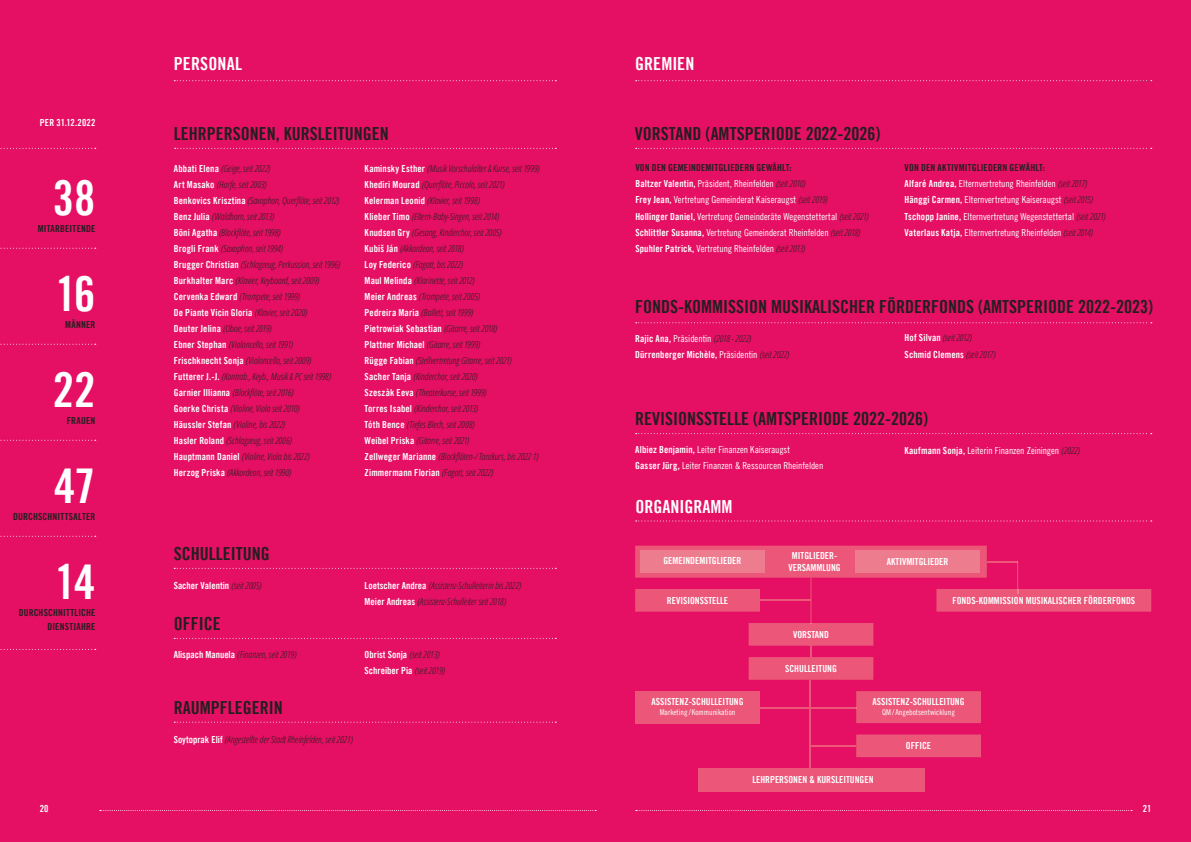
<style>
.page{position:relative;width:1191px;height:842px;background:#e50f63}
.page>*{position:absolute;margin:0;border:0;box-sizing:border-box;transform-origin:0 0}
.t1{font:48px/96px "Trade Gothic LT Bold Cond Twenty";letter-spacing:-.03em;color:#fff;text-align:justify}
.t2{font:18px "Trade Gothic LT Bold Cond Twenty";color:#231f20}
.t3{font:18px "Trade Gothic LT Bold Cond Twenty";color:#fff}
.t4{font:italic 300 9.7px/16px "Open Sans Condensed";color:#231f20}
.t5{font:9.7px/16.2px "Trade Gothic LT Cond Eighteen";letter-spacing:-.005em;color:#fff}
.t6{font:9.7px/16px "Trade Gothic LT Bold Cond Twenty";color:#fff}
.t7{font:9.7px/14px "Trade Gothic LT Bold Cond Twenty";letter-spacing:.02em;color:#231f20;text-align:right}
.t8{font:9.7px "Trade Gothic LT Bold Cond Twenty";letter-spacing:.02em;color:#fff}
.t9{font:8px "Trade Gothic LT Cond Eighteen";color:#fff}
.s1{font-family:"Trade Gothic LT Bold Cond Twenty";font-weight:400;font-style:normal;color:#fff}
.s2{font-family:"Open Sans Condensed";font-weight:300;font-style:italic;color:#231f20}
.s3{font-family:"Trade Gothic LT Bold Cond Twenty"}
.s4{font-family:"Trade Gothic LT Cond Eighteen"}
</style>
<div class="page">
<svg style="left:174px;top:568px;width:382px;height:1px"></svg>
<svg style="left:174px;top:638px;width:382px;height:1px"></svg>
<svg style="left:174px;top:722px;width:382px;height:1px"></svg>
<svg style="left:175px;top:148px;width:381px;height:1px"></svg>
<svg style="left:0;top:148px;width:96px;height:1px"></svg>
<svg style="left:0;top:248px;width:96px;height:1px"></svg>
<svg style="left:0;top:344px;width:96px;height:1px"></svg>
<svg style="left:0;top:440px;width:96px;height:1px"></svg>
<svg style="left:0;top:536px;width:96px;height:1px"></svg>
<svg style="left:0;top:649px;width:96px;height:1px"></svg>
<svg style="left:99px;top:810px;width:497px;height:1px"></svg>
<div style="left:698px;top:768px;width:227px;height:20px;background:#eb5679"></div>
<hr style="left:698px;top:788px;width:227px;height:3px;background:#eb5679">
<div style="left:856px;top:734px;width:125px;height:23px;background:#eb5679"></div>
<div style="left:635px;top:691px;width:125px;height:32px;background:#eb5679"></div>
<div style="left:856px;top:691px;width:125px;height:32px;background:#eb5679"></div>
<hr style="left:809px;top:680px;width:1px;height:88px;background:#eb5679">
<hr style="left:810px;top:745px;width:46px;height:1px;background:#eb5679">
<hr style="left:810px;top:708px;width:46px;height:1px;background:#eb5679">
<hr style="left:760px;top:708px;width:49px;height:1px;background:#eb5679">
<svg style="left:635px;top:546px;width:516px;height:134px"></svg>
<svg style="left:635px;top:148px;width:516px;height:1px"></svg>
<svg style="left:635px;top:322px;width:516px;height:1px"></svg>
<svg style="left:635px;top:433px;width:516px;height:1px"></svg>
<svg style="left:635px;top:520px;width:516px;height:1px"></svg>
<svg style="left:635px;top:80px;width:516px;height:1px"></svg>
<svg style="left:173px;top:80px;width:384px;height:1px"></svg>
<svg style="left:635px;top:810px;width:497px;height:1px"></svg>
<p class="t8" style="left:40px;top:117px;width:57px">PER 31.12.2022</p>
<h1 class="t1" style="left:53px;top:149px;width:44px">38<br>16<br>22<br>47<br>14</h1>
<p class="t7" style="left:38px;top:222px;width:59px">MITARBEITENDE</p>
<p class="t7" style="left:65px;top:318px;width:32px">MÄNNER</p>
<p class="t7" style="left:67px;top:414px;width:30px">FRAUEN</p>
<p class="t7" style="left:13px;top:510px;width:84px">DURCHSCHNITTSALTER</p>
<p class="t7" style="left:19px;top:606px;width:78px">DURCHSCHNITTLICHE<br>DIENSTJAHRE</p>
<p class="t6" style="left:40px;top:801px;width:10px">20</p>
<h2 class="t3" style="left:174px;top:52px;width:70px">PERSONAL</h2>
<h2 class="t2" style="left:174px;top:122px;width:216px">LEHRPERSONEN, KURSLEITUNGEN</h2>
<p class="t4" style="left:174px;top:160px;width:168px"><span class="s1">Abbati Elena</span> (Geige, seit 2022)<br><span class="s1">Art Masako</span> (Harfe, seit 2003)<br><span class="s1">Benkovics Krisztina</span> (Saxophon, Querflöte, seit 2012)<br><span class="s1">Benz Julia</span> (Waldhorn, seit 2013)<br><span class="s1">Böni Agatha</span> (Blockflöte, seit 1998)<br><span class="s1">Brogli Frank</span> (Saxophon, seit 1994)<br><span class="s1">Brugger Christian</span> (Schlagzeug, Perkussion, seit 1996)<br><span class="s1">Burkhalter Marc</span> (Klavier, Keyboard, seit 2009)<br><span class="s1">Cervenka Edward</span> (Trompete, seit 1999)</p>
<p class="t6" style="left:174px;top:304px;width:135px">De Piante Vicin Gloria <span class="s2">(Klavier, seit 2020)</span></p>
<p class="t4" style="left:174px;top:320px;width:159px"><span class="s1">Deuter Jelina</span> (Oboe, seit 2019)<br><span class="s1">Ebner Stephan</span> (Violoncello, seit 1991)<br><span class="s1">Frischknecht Sonja</span> (Violoncello, seit 2009)<br><span class="s1">Futterer J.-J.</span> (Kontrab., Keyb., Musik &amp; PC seit 1998)<br><span class="s1">Garnier Illianna</span> (Blockflöte, seit 2016)<br><span class="s1">Goerke Christa</span> (Violine, Viola seit 2010)<br><span class="s1">Häussler Stefan</span> (Violine, bis 2022)<br><span class="s1">Hasler Roland</span> (Schlagzeug, seit 2006)<br><span class="s1">Hauptmann Daniel</span> (Violine, Viola bis 2022)<br><span class="s1">Herzog Priska</span> (Akkordeon, seit 1990)</p>
<p class="t4" style="left:365px;top:160px;width:176px"><span class="s1">Kaminsky Esther</span> (Musik Vorschulalter &amp; Kurse, seit 1999)<br><span class="s1">Khediri Mourad</span> (Querflöte, Piccolo, seit 2021)<br><span class="s1">Kelerman Leonid</span> (Klavier, seit 1998)<br><span class="s1">Klieber Timo</span> (Eltern-Baby-Singen, seit 2014)<br><span class="s1">Knudsen Gry</span> (Gesang, Kinderchor, seit 2005)<br><span class="s1">Kubiš Ján</span> (Akkordeon, seit 2018)<br><span class="s1">Loy Federico</span> (Fagott, bis 2022)<br><span class="s1">Maul Melinda</span> (Klarinette, seit 2012)<br><span class="s1">Meier Andreas</span> (Trompete, seit 2005)<br><span class="s1">Pedreira Maria</span> (Ballett, seit 1999)</p>
<p class="t6" style="left:365px;top:320px;width:134px">Pietrowiak Sebastian <span class="s2">(Gitarre, seit 2018)</span></p>
<p class="t4" style="left:365px;top:336px;width:175px"><span class="s1">Plattner Michael</span> (Gitarre, seit 1999)<br><span class="s1">Rügge Fabian</span> (Stellvertretung Gitarre, seit 2021)<br><span class="s1">Sacher Tanja</span> (Kinderchor, seit 2020)<br><span class="s1">Szeszàk Eeva</span> (Theaterkurse, seit 1999)<br><span class="s1">Torres Isabel</span> (Kinderchor, seit 2013)<br><span class="s1">Tóth Bence</span> (Tiefes Blech, seit 2008)<br><span class="s1">Weibel Priska</span> (Gitarre, seit 2021)<br><span class="s1">Zellweger Marianne</span> (Blockflöten-/Tanzkurs, bis 2022 †)</p>
<p class="t6" style="left:365px;top:464px;width:130px">Zimmermann Florian <span class="s2">(Fagott, seit 2022)</span></p>
<h2 class="t2" style="left:174px;top:542px;width:97px">SCHULLEITUNG</h2>
<p class="t6" style="left:174px;top:577px;width:89px">Sacher Valentin <span class="s2">(seit 2005)</span></p>
<p class="t4" style="left:365px;top:577px;width:158px"><span class="s1">Loetscher Andrea</span> (Assistenz-Schulleiterin bis 2022)<br><span class="s1">Meier Andreas</span> (Assistenz-Schulleiter seit 2018)</p>
<h2 class="t2" style="left:174px;top:612px;width:48px">OFFICE</h2>
<p class="t4" style="left:174px;top:646px;width:124px"><span class="s1">Alispach Manuela</span> (Finanzen, seit 2019)</p>
<p class="t6" style="left:365px;top:647px;width:82px">Obrist Sonja <span class="s2">(seit 2013)<br></span>Schreiber Pia <span class="s2">(seit 2019)</span></p>
<h2 class="t2" style="left:174px;top:696px;width:110px">RAUMPFLEGERIN</h2>
<p class="t4" style="left:174px;top:731px;width:181px"><span class="s1">Soytoprak Elif</span> (Angestellte der Stadt Rheinfelden, seit 2021)</p>
<h2 class="t3" style="left:635px;top:52px;width:61px">GREMIEN</h2>
<h2 class="t2" style="left:635px;top:123px;width:247px">VORSTAND (AMTSPERIODE 2022-2026)</h2>
<p class="t7" style="left:635px;top:161px;width:158px">VON DEN GEMEINDEMITGLIEDERN GEWÄHLT:</p>
<p class="t5" style="left:635px;top:176px;width:235px"><span class="s3">Baltzer Valentin,</span> Präsident, Rheinfelden <span class="s2">(seit 2010)<br></span><span class="s3">Frey Jean,</span> Vertretung Gemeinderat Kaiseraugst <span class="s2">(seit 2019)<br></span><span class="s3">Hollinger Daniel,</span> Vertretung Gemeinderäte Wegenstettertal <span class="s2">(seit 2021)<br></span><span class="s3">Schlittler Susanna,</span> Vertretung Gemeinderat Rheinfelden <span class="s2">(seit 2018)<br></span><span class="s3">Spuhler Patrick,</span> Vertretung Rheinfelden <span class="s2">(seit 2013)</span></p>
<p class="t7" style="left:904px;top:161px;width:142px">VON DEN AKTIVMITGLIEDERN GEWÄHLT:</p>
<p class="t5" style="left:904px;top:176px;width:202px"><span class="s3">Alfaré Andrea,</span> Elternvertretung Rheinfelden <span class="s2">(seit 2017)<br></span><span class="s3">Hänggi Carmen,</span> Elternvertretung Kaiseraugst <span class="s2">(seit 2015)<br></span><span class="s3">Tschopp Janine,</span> Elternvertretung Wegenstettertal <span class="s2">(seit 2021)<br></span><span class="s3">Vaterlaus Katja,</span> Elternvertretung Rheinfelden <span class="s2">(seit 2014)</span></p>
<h2 class="t2" style="left:635px;top:296px;width:519px">FONDS-KOMMISSION MUSIKALISCHER FÖRDERFONDS (AMTSPERIODE 2022-2023)</h2>
<p class="t5" style="left:635px;top:330px;width:118px"><span class="s3">Rajic Ana,</span> Präsidentin <span class="s2">(2018 - 2022)</span></p>
<p class="t6" style="left:635px;top:346px;width:155px">Dürrenberger Michèle, <span class="s4">Präsidentin</span> <span class="s2">(seit 2022)</span></p>
<p class="t4" style="left:904px;top:330px;width:69px"><span class="s1">Hof Silvan</span> (seit 2012)</p>
<p class="t6" style="left:904px;top:346px;width:92px">Schmid Clemens <span class="s2">(seit 2017)</span></p>
<h2 class="t2" style="left:635px;top:407px;width:294px">REVISIONSSTELLE (AMTSPERIODE 2022-2026)</h2>
<p class="t5" style="left:635px;top:442px;width:190px"><span class="s3">Albiez Benjamin,</span> Leiter Finanzen Kaiseraugst<br><span class="s3">Gasser Jürg,</span> Leiter Finanzen &amp; Ressourcen Rheinfelden</p>
<p class="t5" style="left:904px;top:442px;width:177px"><span class="s3">Kaufmann Sonja,</span> Leiterin Finanzen Zeiningen <span class="s2">(2022)</span></p>
<h2 class="t3" style="left:635px;top:495px;width:98px">ORGANIGRAMM</h2>
<p class="t6" style="left:788px;top:549px;width:54px;line-height:12px;text-align:center">MITGLIEDER-<br>VERSAMMLUNG</p>
<p class="t6" style="left:663px;top:553px;width:80px">GEMEINDEMITGLIEDER</p>
<p class="t6" style="left:887px;top:553px;width:63px">AKTIVMITGLIEDER</p>
<p class="t6" style="left:667px;top:592px;width:63px">REVISIONSSTELLE</p>
<p class="t6" style="left:952px;top:592px;width:184px">FONDS-KOMMISSION MUSIKALISCHER FÖRDERFONDS</p>
<p class="t6" style="left:651px;top:694px;width:94px">ASSISTENZ-SCHULLEITUNG</p>
<p class="t9" style="left:659px;top:708px;width:77px">Marketing / Kommunikation</p>
<p class="t6" style="left:793px;top:626px;width:37px">VORSTAND</p>
<p class="t6" style="left:785px;top:660px;width:53px">SCHULLEITUNG</p>
<p class="t6" style="left:872px;top:694px;width:94px">ASSISTENZ-SCHULLEITUNG</p>
<p class="t9" style="left:882px;top:708px;width:74px">QM / Angebotsentwicklung</p>
<p class="t6" style="left:906px;top:738px;width:27px">OFFICE</p>
<p class="t6" style="left:752px;top:772px;width:123px">LEHRPERSONEN &amp; KURSLEITUNGEN</p>
<p class="t6" style="left:1142px;top:801px;width:10px">21</p>
</div>
